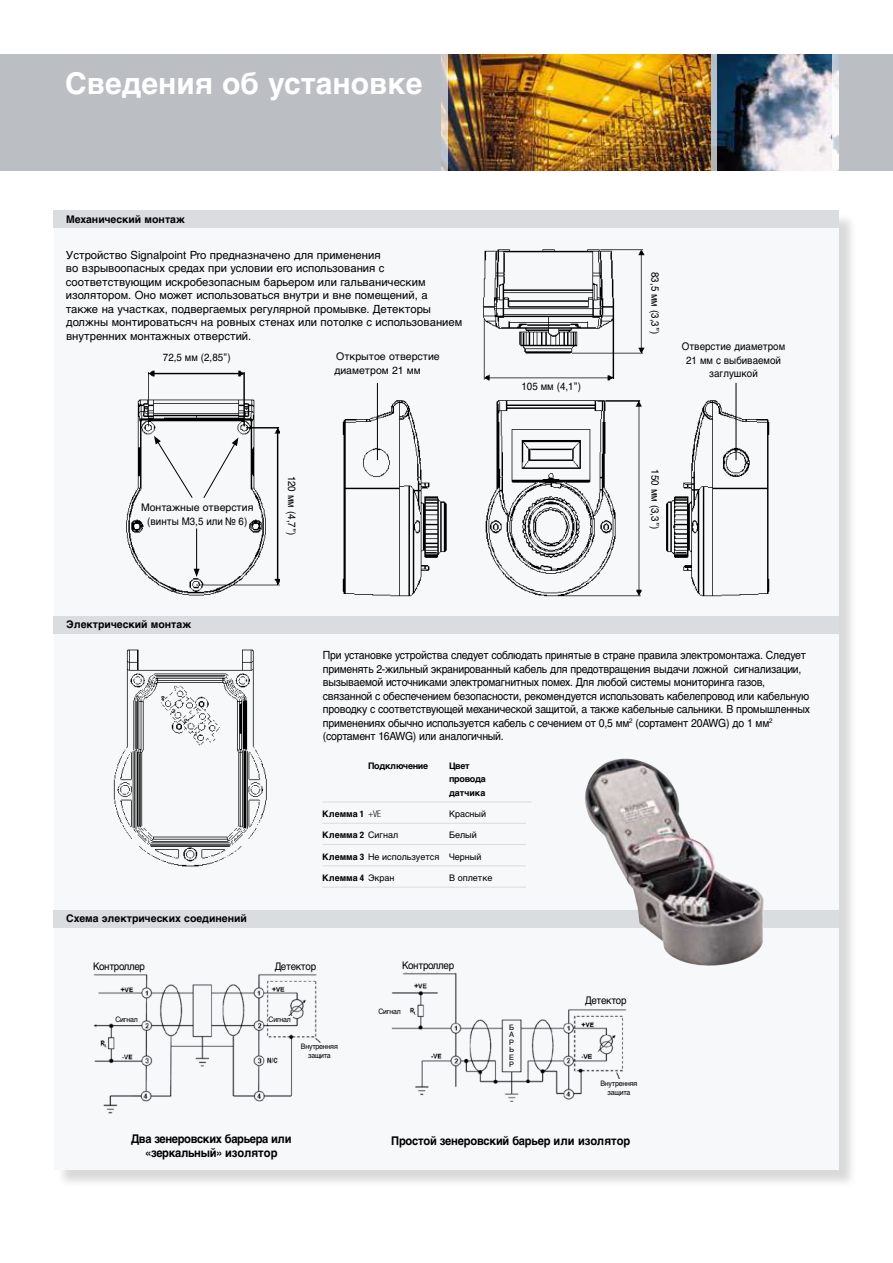
<style>
.page{position:relative;width:893px;height:1263px;background:#fff}
.page>*{position:absolute;margin:0;border:0;box-sizing:border-box;transform-origin:0 0}
.t1{font:700 30px "Helvetica Cyr";color:#fff}
.t2{font:700 12px/13.5px "Helvetica Cyr";letter-spacing:-.02em;color:#000;text-align:center;scale:.93 1}
.t3{font:11.25px/13.5px "Helvetica Cyr Upright";letter-spacing:-.02em;color:#000;scale:.93 1}
.t4{font:11.25px/13.5px "Helvetica Cyr Upright";color:#000}
.t5{font:10.5px/13.5px "Helvetica Cyr Upright";color:#000;text-align:center;scale:.93 1}
.t6{font:700 10.5px "Helvetica Cyr";color:#000}
.t7{font:10.5px/13.5px "Helvetica Cyr Upright";color:#000;text-align:center}
.t8{font:10.5px "Helvetica Cyr Upright";letter-spacing:-.03em;color:#000;scale:.93 1}
.t9{font:9px "Helvetica Cyr Upright";color:#000}
.t10{font:700 9px "Helvetica Cyr";color:#000}
.t11{font:700 9px/13.5px "Helvetica Cyr";letter-spacing:-.03em;color:#000}
.t12{font:7.5px/9px "Helvetica Cyr Upright";letter-spacing:-.03em;color:#000;text-align:center;scale:.93 1}
.t13{font:7.5px/7.5px "Helvetica Cyr Upright";letter-spacing:-.03em;color:#000;text-align:justify}
.t14{font:6px "Helvetica Cyr Upright";color:#000;scale:.93 1}
.s1{font-family:"Helvetica Neue LT";font-stretch:condensed}
.s2{font-family:"Helvetica Neue LT";font-weight:300;font-stretch:condensed}
.s3{font-family:"Helvetica Cyr Upright";font-weight:400}
.s4{font-family:"Helvetica Cyr";font-weight:700}
.s5{font-family:"Helvetica Neue LT";font-weight:700;font-stretch:condensed}
</style>
<div class="page">
<div style="left:0;top:54px;width:893px;height:116px;background:#bbbfc3"></div>
<div style="left:56px;top:213px;width:801px;height:975px;background:#000;opacity:.15"></div>
<div style="left:54px;top:211px;width:785px;height:959px;background:#f7f8f9"></div>
<div style="left:54px;top:210px;width:785px;height:18px;background:#dadde0"></div>
<img style="left:113px;top:649px;width:154px;height:218px">
<img style="left:342px;top:382px;width:428px;height:215px">
<img style="left:126px;top:370px;width:154px;height:226px">
<hr style="left:196px;top:528px;width:1px;height:43px;background:#000">
<svg style="left:194px;top:569px;width:6px;height:8px"></svg>
<svg style="left:203px;top:437px;width:35px;height:62px"></svg>
<svg style="left:154px;top:436px;width:39px;height:62px"></svg>
<img style="left:475px;top:249px;width:174px;height:144px">
<hr style="left:377px;top:383px;width:1px;height:77px;background:#000">
<hr style="left:736px;top:383px;width:1px;height:77px;background:#000">
<div style="left:54px;top:616px;width:785px;height:18px;background:#dadde0"></div>
<div style="left:54px;top:909px;width:785px;height:18px;background:#dadde0"></div>
<img style="left:717px;top:54px;width:115px;height:116px">
<svg style="left:710px;top:147px;width:7px;height:24px"></svg>
<svg style="left:832px;top:54px;width:7px;height:117px"></svg>
<img style="left:93px;top:974px;width:228px;height:140px">
<img style="left:391px;top:972px;width:236px;height:130px">
<img style="left:583px;top:759px;width:181px;height:207px">
<hr style="left:322px;top:802px;width:209px;height:1px;background:#dadde0">
<hr style="left:322px;top:823px;width:204px;height:1px;background:#dadde0">
<hr style="left:322px;top:844px;width:204px;height:1px;background:#dadde0">
<hr style="left:322px;top:865px;width:204px;height:1px;background:#dadde0">
<hr style="left:322px;top:887px;width:204px;height:1px;background:#dadde0">
<img style="left:448px;top:54px;width:263px;height:116px">
<svg style="left:442px;top:54px;width:6px;height:117px"></svg>
<div style="left:509px;top:1024px;width:9px;height:46px;background:#f7f8f9"></div>
<div style="left:115px;top:1016px;width:25px;height:8px;background:#f7f8f9"></div>
<div style="left:268px;top:1016px;width:25px;height:8px;background:#f7f8f9"></div>
<div style="left:297px;top:1044px;width:45px;height:19px;background:#f7f8f9"></div>
<div style="left:596px;top:1080px;width:46px;height:19px;background:#f7f8f9"></div>
<div style="left:378px;top:1008px;width:25px;height:9px;background:#f7f8f9"></div>
<div style="left:585px;top:996px;width:57px;height:12px;background:#f7f8f9"></div>
<h1 class="t1" style="left:65px;top:66px;width:359px">Сведения об установке</h1>
<p class="t6" style="left:66px;top:213px;width:120px">Механический монтаж</p>
<p class="t4" style="left:66px;top:248px;width:398px">Устройство Signalpoint Pro предназначено для применения<br>во взрывоопасных средах при условии его использования с соответствующим искробезопасным барьером или гальваническим изолятором. Оно может использоваться внутри и вне помещений, а также на участках, подвергаемых регулярной промывке. Детекторы должны монтироватьсяч на ровных стенах или потолке с использованием внутренних монтажных отверстий.</p>
<p class="t5" style="left:163px;top:350px;width:74px">72,5 мм (2,85”)</p>
<p class="t7" style="left:334px;top:350px;width:107px;text-align:left">Открытое отверстие диаметром 21 мм</p>
<p class="t7" style="left:141px;top:501px;width:114px">Монтажные отверстия (винты M3,5 или № 6)</p>
<p class="t5" style="left:298px;top:476px;width:66px;rotate:90deg">120 мм (4,7”)</p>
<p class="t6" style="left:66px;top:618px;width:126px">Электрический монтаж</p>
<p class="t5" style="left:521px;top:379px;width:66px">105 мм (4,1”)</p>
<p class="t5" style="left:662px;top:272px;width:69px;rotate:90deg">83,5 мм (3,3”)</p>
<p class="t5" style="left:682px;top:340px;width:113px">Отверстие диаметром<br>21 мм с выбиваемой заглушкой</p>
<p class="t5" style="left:662px;top:469px;width:66px;rotate:90deg">150 мм (3,3”)</p>
<p class="t14" style="left:162px;top:695px;width:5px">4</p>
<p class="t14" style="left:172px;top:707px;width:5px">3</p>
<p class="t14" style="left:184px;top:717px;width:5px">2</p>
<p class="t14" style="left:195px;top:730px;width:5px">1</p>
<p class="t6" style="left:66px;top:912px;width:182px">Схема электрических соединений</p>
<p class="t8" style="left:93px;top:960px;width:57px">Контроллер</p>
<p class="t3" style="left:323px;top:649px;width:525px">При установке устройства следует соблюдать принятые в стране правила электромонтажа. Следует применять 2-жильный экранированный кабель для предотвращения выдачи ложной сигнализации, вызываемой источниками электромагнитных помех. Для любой системы мониторинга газов, связанной с обеспечением безопасности, рекомендуется использовать кабелепровод или кабельную проводку с соответствующей механической защитой, а также кабельные сальники. В промышленных применениях обычно используется кабель с сечением от 0,5 мм<sup>2</sup> (сортамент 20AWG) до 1 мм<sup>2 </sup>(сортамент 16AWG) или аналогичный.</p>
<p class="t11" style="left:368px;top:759px;width:62px">Подключение</p>
<p class="t11" style="left:449px;top:759px;width:38px">Цвет провода датчика</p>
<p class="t10" style="left:322px;top:809px;width:60px">Клемма <span class="s1">1</span> <span class="s2">+VE</span></p>
<p class="t9" style="left:449px;top:809px;width:39px">Красный</p>
<p class="t10" style="left:322px;top:830px;width:77px">Клемма <span class="s1">2</span> <span class="s3">Сигнал</span></p>
<p class="t9" style="left:449px;top:830px;width:29px">Белый</p>
<p class="t9" style="left:322px;top:851px;width:161px"><span class="s4">Клемма</span> <span class="s5">3</span> Не используется Черный</p>
<p class="t10" style="left:322px;top:873px;width:74px">Клемма <span class="s1">4</span> <span class="s3">Экран</span></p>
<p class="t9" style="left:449px;top:873px;width:45px">В оплетке</p>
<p class="t8" style="left:275px;top:960px;width:46px">Детектор</p>
<p class="t8" style="left:402px;top:959px;width:57px">Контроллер</p>
<p class="t8" style="left:585px;top:995px;width:46px">Детектор</p>
<p class="t12" style="left:115px;top:1015px;width:26px">Сигнал</p>
<p class="t12" style="left:268px;top:1015px;width:26px">Сигнал</p>
<p class="t12" style="left:301px;top:1042px;width:41px">Внутренняя защита</p>
<p class="t12" style="left:378px;top:1007px;width:26px">Сигнал</p>
<p class="t13" style="left:509px;top:1023px;width:7px">Б А Р Ь Е Р</p>
<p class="t12" style="left:600px;top:1078px;width:41px">Внутренняя защита</p>
<p class="t2" style="left:131px;top:1132px;width:174px">Два зенеровских барьера или «зеркальный» изолятор</p>
<p class="t2" style="left:391px;top:1134px;width:259px">Простой зенеровский барьер или изолятор</p>
</div>
